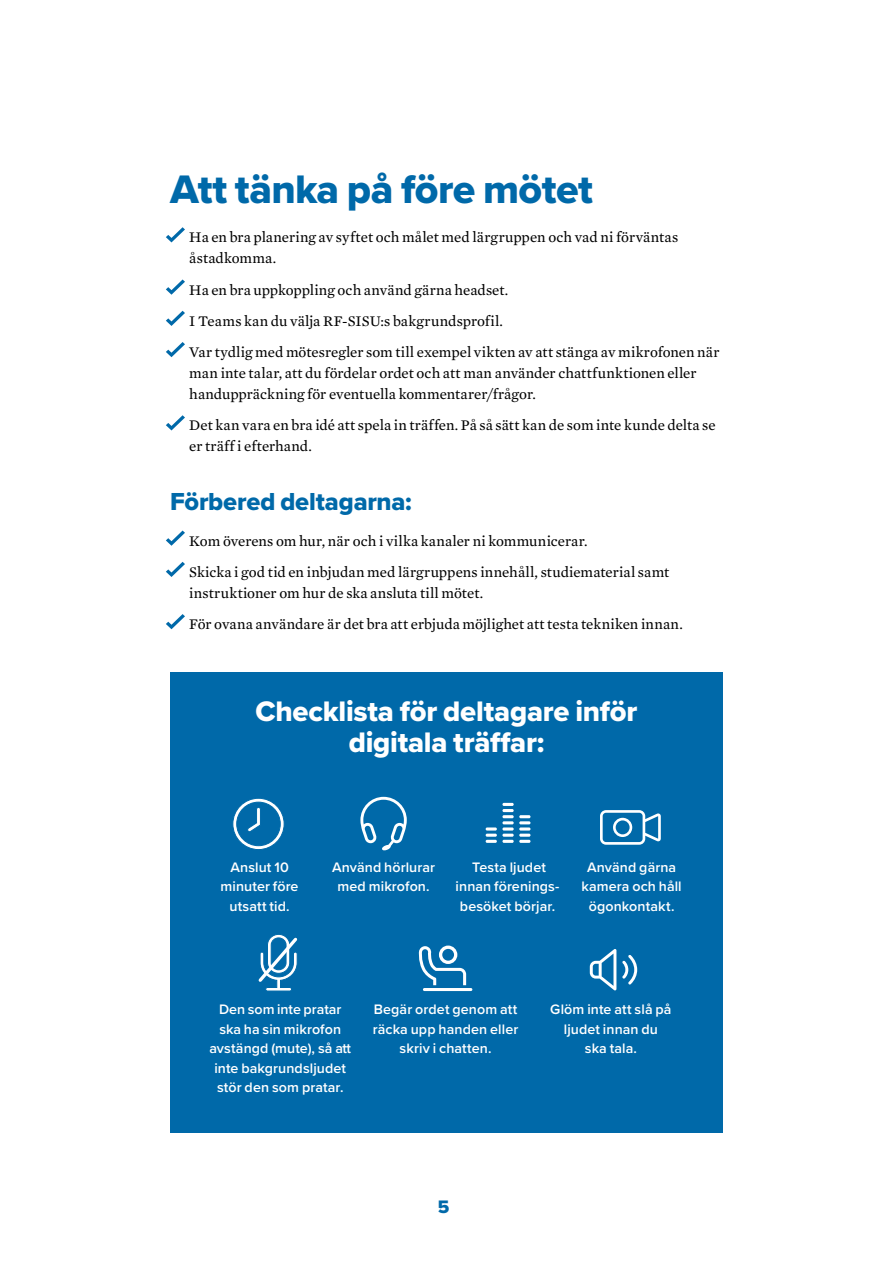
<style>
.page{position:relative;width:893px;height:1263px;background:#fff}
.page>*{position:absolute;margin:0;border:0;box-sizing:border-box;transform-origin:0 0}
.t1{font:41.25px "Proxima Nova Extrabld";letter-spacing:-.015em;color:#0069a9}
.t2{font:29.25px/30.8px "Proxima Nova Extrabld";letter-spacing:-.01em;color:#fff;text-align:center}
.t3{font:25.5px "Proxima Nova Extrabld";letter-spacing:-.01em;color:#0069a9}
.t4{font:18.75px "Proxima Nova Extrabld";color:#0069a9}
.t5{font:15px/31.2px "Mercury Text G2";letter-spacing:.005em;color:#000}
.t6{font:600 14.25px/19.5px "Proxima Nova";letter-spacing:.005em;color:#fff;text-align:center}
</style>
<div class="page">
<svg style="left:166px;top:227px;width:19px;height:15px"></svg>
<svg style="left:166px;top:279px;width:19px;height:16px"></svg>
<svg style="left:166px;top:311px;width:19px;height:15px"></svg>
<svg style="left:166px;top:342px;width:19px;height:15px"></svg>
<svg style="left:166px;top:415px;width:19px;height:15px"></svg>
<svg style="left:166px;top:530px;width:19px;height:16px"></svg>
<svg style="left:166px;top:562px;width:19px;height:15px"></svg>
<svg style="left:166px;top:614px;width:19px;height:15px"></svg>
<div style="left:170px;top:672px;width:553px;height:461px;background:#0069a9"></div>
<svg style="left:622px;top:955px;width:15px;height:29px"></svg>
<svg style="left:590px;top:949px;width:26px;height:41px"></svg>
<svg style="left:486px;top:803px;width:44px;height:40px"></svg>
<svg style="left:258px;top:934px;width:40px;height:57px"></svg>
<svg style="left:360px;top:797px;width:47px;height:54px"></svg>
<svg style="left:418px;top:945px;width:48px;height:40px"></svg>
<hr style="left:423px;top:988px;width:49px;height:3px;background:#fff;border-radius:2px">
<svg style="left:232px;top:798px;width:53px;height:52px"></svg>
<svg style="left:600px;top:810px;width:61px;height:35px"></svg>
<h1 class="t1" style="left:170px;top:158px;width:424px">Att tänka på före mötet</h1>
<p class="t5" style="left:189px;top:227px;width:490px;line-height:21px">Ha en bra planering av syftet och målet med lärgruppen och vad ni förväntas åstadkomma.</p>
<p class="t5" style="left:189px;top:274px;width:532px">Ha en bra uppkoppling och använd gärna headset.<br>I Teams kan du välja RF-SISU:s bakgrundsprofil.<br>Var tydlig med mötesregler som till exempel vikten av att stänga av mikrofonen när</p>
<p class="t5" style="left:189px;top:363px;width:509px;line-height:21px">man inte talar, att du fördelar ordet och att man använder chattfunktionen eller handuppräckning för eventuella kommentarer/frågor.</p>
<p class="t5" style="left:189px;top:415px;width:528px;line-height:21px">Det kan vara en bra idé att spela in träffen. På så sätt kan de som inte kunde delta se er träff i efterhand.</p>
<h3 class="t3" style="left:170px;top:483px;width:243px">Förbered deltagarna:</h3>
<p class="t5" style="left:189px;top:525px;width:482px">Kom överens om hur, när och i vilka kanaler ni kommunicerar.<br>Skicka i god tid en inbjudan med lärgruppens innehåll, studiematerial samt</p>
<p class="t5" style="left:189px;top:577px;width:495px">instruktioner om hur de ska ansluta till mötet.<br>För ovana användare är det bra att erbjuda möjlighet att testa tekniken innan.</p>
<h2 class="t2" style="left:256px;top:696px;width:383px">Checklista för deltagare inför digitala träffar:</h2>
<p class="t6" style="left:221px;top:857px;width:79px">Anslut 10 minuter före utsatt tid.</p>
<p class="t6" style="left:332px;top:857px;width:105px">Använd hörlurar med mikrofon.</p>
<p class="t6" style="left:456px;top:857px;width:105px">Testa ljudet innan förenings&shy;besöket börjar.</p>
<p class="t6" style="left:581px;top:856px;width:102px">Använd gärna kamera och håll ögonkontakt.</p>
<p class="t6" style="left:209px;top:999px;width:143px">Den som inte pratar ska ha sin mikrofon avstängd (mute), så att inte bakgrundsljudet stör den som pratar.</p>
<p class="t6" style="left:373px;top:999px;width:147px">Begär ordet genom att räcka upp handen eller skriv i chatten.</p>
<p class="t6" style="left:550px;top:999px;width:123px">Glöm inte att slå på ljudet innan du<br>ska tala.</p>
<p class="t4" style="left:438px;top:1193px;width:13px">5</p>
</div>
